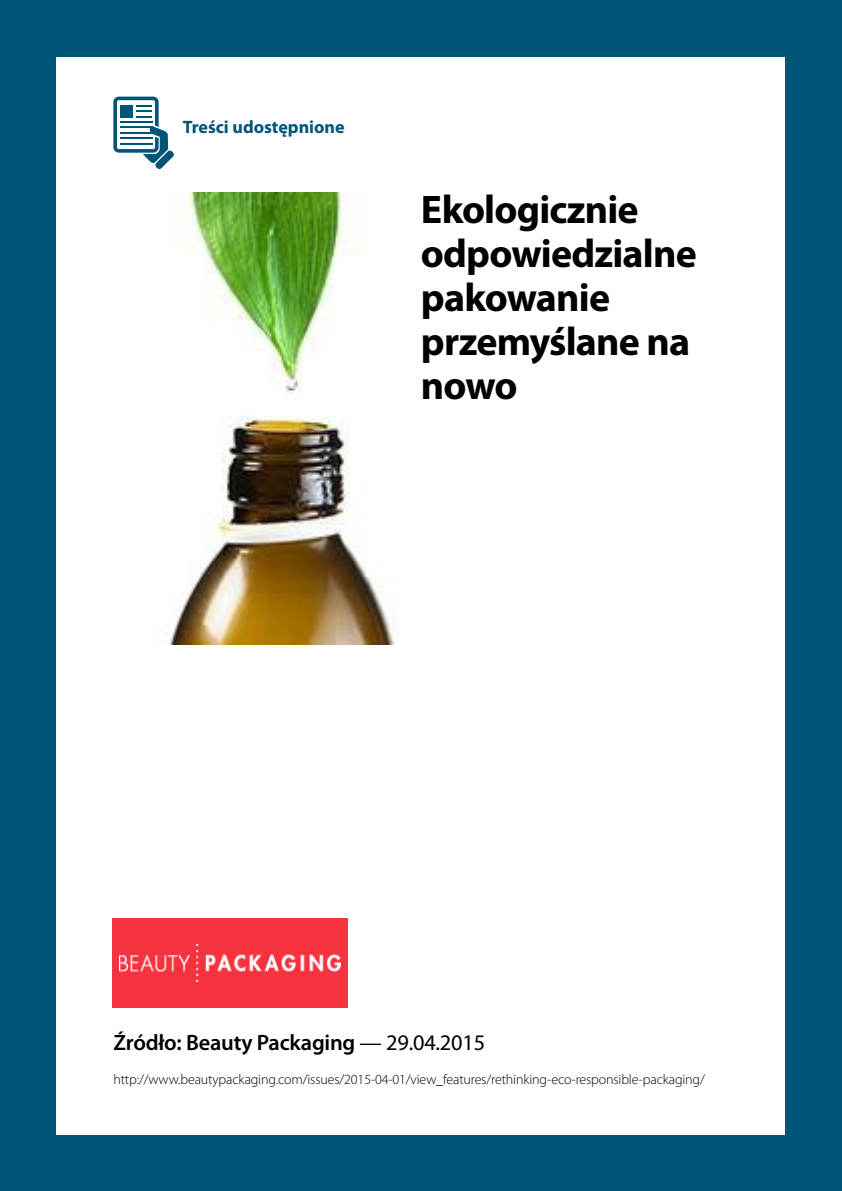
<style>
.page{position:relative;width:842px;height:1191px;background:#005475}
.page>*{position:absolute;margin:0;border:0;box-sizing:border-box;transform-origin:0 0}
.t1{font:700 40px/44px "Myriad Pro";letter-spacing:-.02em;color:#000}
.t2{font:600 22.4px "Myriad Pro";letter-spacing:-.01em;color:#000}
.t3{font:700 18px "Myriad Pro";color:#005475}
.t4{font:300 14px "Myriad Pro";letter-spacing:-.01em;color:#000}
.s1{font-weight:400}
</style>
<div class="page">
<div style="left:57px;top:57px;width:728px;height:1077px;background:#fff"></div>
<div style="left:112px;top:918px;width:235px;height:90px;background:#f7323f"></div>
<img style="left:119px;top:945px;width:221px;height:36px">
<svg style="left:113px;top:97px;width:61px;height:72px"></svg>
<hr style="left:120px;top:121px;width:32px;height:2px;background:#005475">
<hr style="left:120px;top:126px;width:32px;height:2px;background:#005475">
<hr style="left:120px;top:132px;width:32px;height:2px;background:#005475">
<hr style="left:120px;top:137px;width:32px;height:2px;background:#005475">
<hr style="left:120px;top:143px;width:32px;height:2px;background:#005475">
<img style="left:169px;top:193px;width:226px;height:451px">
<p class="t3" style="left:183px;top:117px;width:163px">Treści udostępnione</p>
<h1 class="t1" style="left:421px;top:188px;width:277px">Ekologicznie odpowiedzialne pakowanie przemyślane na nowo</h1>
<h2 class="t2" style="left:113px;top:1029px;width:373px">Źródło: Beauty Packaging <span class="s1">— 29.04.2015</span></h2>
<p class="t4" style="left:113px;top:1071px;width:593px">http://www.beautypackaging.com/issues/2015-04-01/view_features/rethinking-eco-responsible-packaging/</p>
</div>
